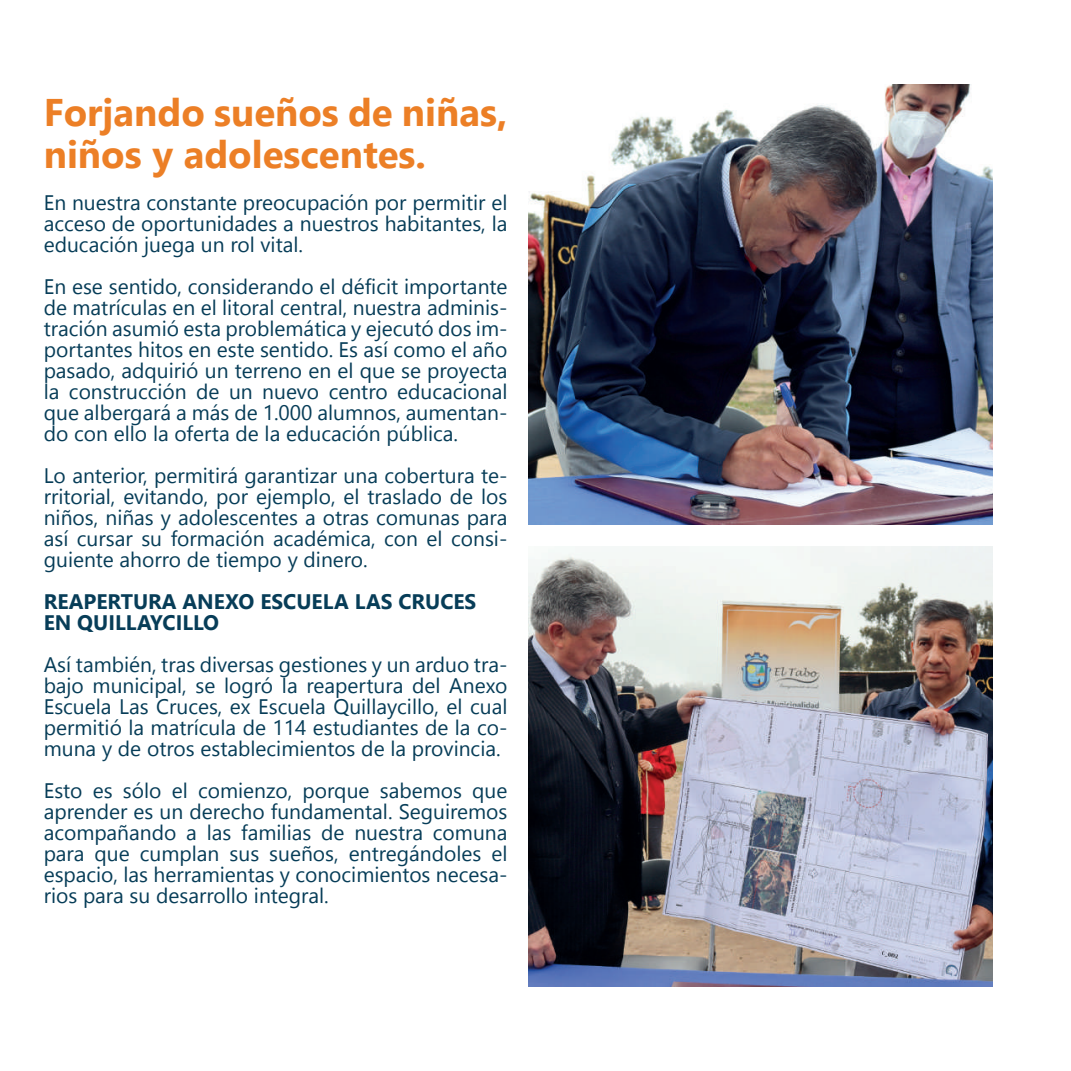
<style>
.page{position:relative;width:1071px;height:1071px;background:#fff}
.page>*{position:absolute;margin:0;border:0;box-sizing:border-box;transform-origin:0 0}
.t1{font:700 38.5px/42px "Nirmala UI";color:#ec7f26}
.t2{font:21px/21px "Nirmala UI";color:#073d58;text-align:justify}
.t3{font:700 21px/21px "Nirmala UI";color:#073d58}
</style>
<div class="page">
<img style="left:528px;top:84px;width:464px;height:441px">
<img style="left:528px;top:546px;width:464px;height:441px">
<h1 class="t1" style="left:44px;top:89px;width:465px">Forjando sueños de niñas, niños y adolescentes.</h1>
<p class="t2" style="left:44px;top:191px;width:465px">En nuestra constante preocupación por permitir el acceso de oportunidades a nuestros habitantes, la educación juega un rol vital.</p>
<p class="t2" style="left:44px;top:275px;width:465px">En ese sentido, considerando el déficit importante de matrículas en el litoral central, nuestra adminis&shy;tración asumió esta problemática y ejecutó dos im&shy;portantes hitos en este sentido. Es así como el año pasado, adquirió un terreno en el que se proyecta la construcción de un nuevo centro educacional que albergará a más de 1.000 alumnos, aumentan&shy;do con ello la oferta de la educación pública.</p>
<p class="t2" style="left:44px;top:464px;width:465px">Lo anterior, permitirá garantizar una cobertura te&shy;rritorial, evitando, por ejemplo, el traslado de los niños, niñas y adolescentes a otras comunas para así cursar su formación académica, con el consi&shy;guiente ahorro de tiempo y dinero.</p>
<p class="t3" style="left:44px;top:590px;width:434px">REAPERTURA ANEXO ESCUELA LAS CRUCES<br>EN QUILLAYCILLO</p>
<p class="t2" style="left:44px;top:653px;width:465px">Así también, tras diversas gestiones y un arduo tra&shy;bajo municipal, se logró la reapertura del Anexo Escuela Las Cruces, ex Escuela Quillaycillo, el cual permitió la matrícula de 114 estudiantes de la co&shy;muna y de otros establecimientos de la provincia.</p>
<p class="t2" style="left:44px;top:779px;width:465px">Esto es sólo el comienzo, porque sabemos que aprender es un derecho fundamental. Seguiremos acompañando a las familias de nuestra comuna para que cumplan sus sueños, entregándoles el espacio, las herramientas y conocimientos necesa&shy;rios para su desarrollo integral.</p>
</div>
